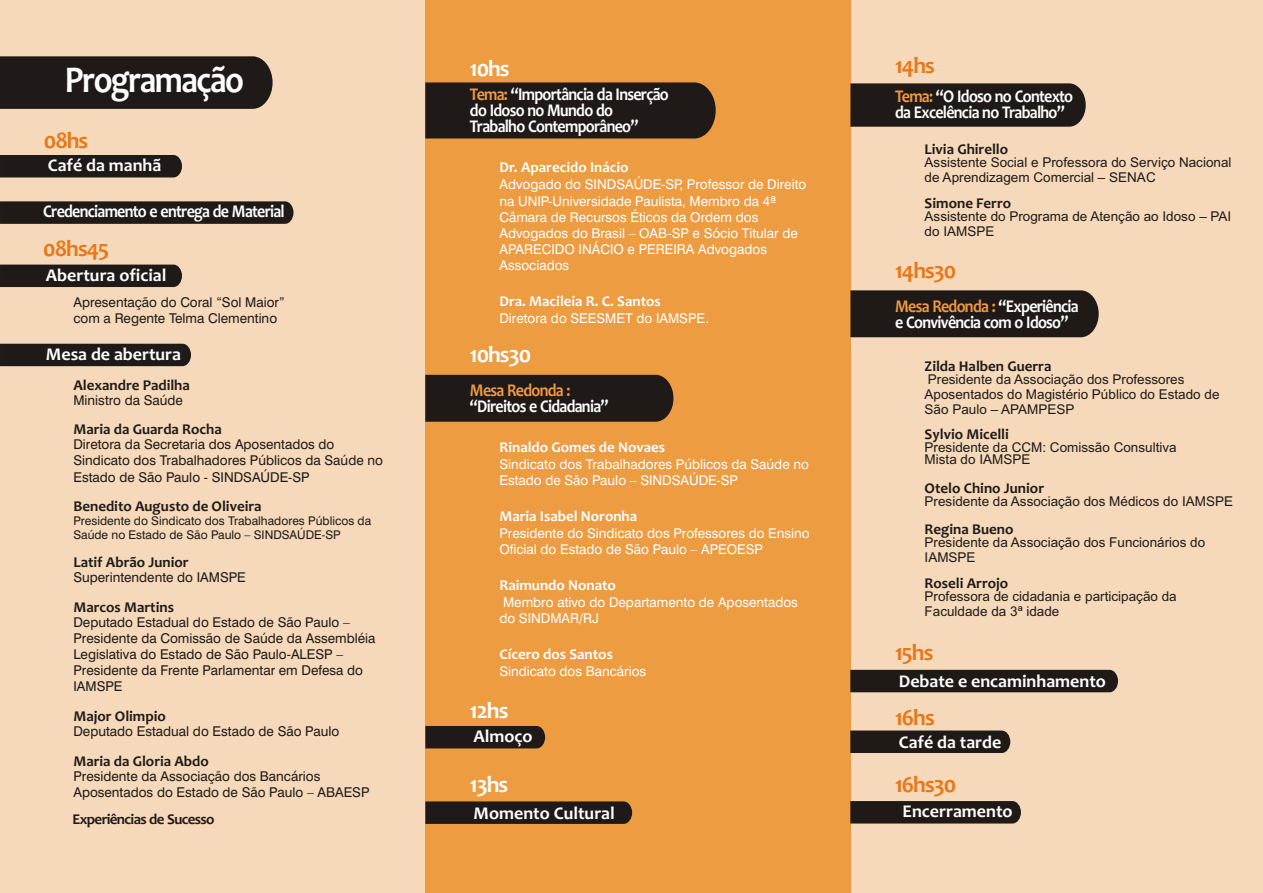
<style>
.page{position:relative;width:1263px;height:893px;background:#f5d9ba}
.page>*{position:absolute;margin:0;border:0;box-sizing:border-box;transform-origin:0 0}
.t1{font:700 38.1px "Candara";letter-spacing:-.045em;color:#fff;scale:.89 1}
.t2{font:700 23.25px "Candara";letter-spacing:-.045em;color:#e87817}
.t3{font:700 23.25px "Candara";letter-spacing:-.045em;color:#fff}
.t4{font:700 18px/15.9px "Candara";letter-spacing:-.045em;color:#fff;scale:.89 1}
.t5{font:700 18px "Candara";color:#fff}
.t6{font:700 18px "Candara";letter-spacing:-.045em;color:#f09942;scale:.89 1}
.t7{font:700 18px "Candara";letter-spacing:-.045em;color:#fff}
.t8{font:700 15px "Candara";color:#1f1a17}
.t9{font:700 15px "Candara";color:#fff}
.t10{font:700 15px "Candara";letter-spacing:-.045em;color:#1f1a17}
.t11{font:13.5px/16.2px "Swiss 721 BT";color:#1f1a17}
.t12{font:13.5px/16.2px "Swiss 721 BT";color:#fff}
.t13{font:13.5px/15px "Arial";color:#1f1a17}
.t14{font:12px/14.4px "Swiss 721 BT";color:#1f1a17}
.s1{color:#f09942}
</style>
<div class="page">
<div style="left:425px;top:0;width:425px;height:893px;background:#ed9c42"></div>
<div style="left:0;top:56px;width:273px;height:53px;background:#1f1a17"></div>
<div style="left:425px;top:82px;width:291px;height:57px;background:#1f1a17"></div>
<div style="left:425px;top:375px;width:248px;height:47px;background:#1f1a17"></div>
<div style="left:0;top:344px;width:191px;height:22px;background:#1f1a17"></div>
<div style="left:850px;top:83px;width:236px;height:44px;background:#1f1a17"></div>
<div style="left:850px;top:290px;width:249px;height:47px;background:#1f1a17"></div>
<div style="left:0;top:155px;width:182px;height:22px;background:#1f1a17"></div>
<svg style="left:0;top:201px;width:293px;height:23px;background:#241f1b"></svg>
<div style="left:425px;top:726px;width:120px;height:22px;background:#1f1a17"></div>
<div style="left:850px;top:670px;width:268px;height:22px;background:#1f1a17"></div>
<div style="left:850px;top:730px;width:160px;height:23px;background:#1f1a17"></div>
<div style="left:850px;top:801px;width:171px;height:22px;background:#1f1a17"></div>
<svg style="left:425px;top:801px;width:207px;height:23px;background:#251e18"></svg>
<div style="left:0;top:265px;width:182px;height:22px;background:#1f1a17"></div>
<h1 class="t1" style="left:65px;top:65px;width:203px">Programação</h1>
<h2 class="t2" style="left:44px;top:131px;width:46px">08hs</h2>
<h3 class="t5" style="left:48px;top:158px;width:115px">Café da manhã</h3>
<h3 class="t4" style="left:43px;top:205px;width:273px">Credenciamento e entrega de Material</h3>
<h2 class="t2" style="left:43px;top:239px;width:67px">08hs45</h2>
<h3 class="t5" style="left:46px;top:268px;width:122px">Abertura oficial</h3>
<p class="t11" style="left:73px;top:295px;width:213px">Apresentação do Coral “Sol Maior” com a Regente Telma Clementino</p>
<h3 class="t5" style="left:46px;top:347px;width:137px">Mesa de abertura</h3>
<p class="t8" style="left:73px;top:379px;width:118px">Alexandre Padilha</p>
<p class="t11" style="left:73px;top:393px;width:111px">Ministro da Saúde</p>
<p class="t8" style="left:73px;top:423px;width:150px">Maria da Guarda Rocha</p>
<p class="t11" style="left:73px;top:438px;width:311px">Diretora da Secretaria dos Aposentados do<br>Sindicato dos Trabalhadores Públicos da Saúde no<br>Estado de São Paulo - SINDSAÚDE-SP</p>
<p class="t8" style="left:73px;top:500px;width:190px">Benedito Augusto de Oliveira</p>
<p class="t14" style="left:73px;top:515px;width:299px">Presidente do Sindicato dos Trabalhadores Públicos da<br>Saúde no Estado de São Paulo – SINDSAÚDE-SP</p>
<p class="t8" style="left:73px;top:556px;width:117px">Latif Abrão Junior</p>
<p class="t11" style="left:73px;top:570px;width:174px">Superintendente do IAMSPE</p>
<p class="t8" style="left:73px;top:601px;width:102px">Marcos Martins</p>
<p class="t11" style="left:73px;top:615px;width:304px">Deputado Estadual do Estado de São Paulo – Presidente da Comissão de Saúde da Assembléia Legislativa do Estado de São Paulo-ALESP – Presidente da Frente Parlamentar em Defesa do IAMSPE</p>
<p class="t8" style="left:73px;top:710px;width:94px">Major Olimpio</p>
<p class="t11" style="left:73px;top:724px;width:267px">Deputado Estadual do Estado de São Paulo</p>
<p class="t8" style="left:73px;top:755px;width:137px">Maria da Gloria Abdo</p>
<p class="t11" style="left:73px;top:769px;width:298px">Presidente da Associação dos Bancários<br>Aposentados do Estado de São Paulo – ABAESP</p>
<p class="t10" style="left:73px;top:813px;width:143px">Experiências de Sucesso</p>
<h2 class="t3" style="left:470px;top:59px;width:41px">10hs</h2>
<h3 class="t4" style="left:470px;top:88px;width:225px"><span class="s1">Tema:</span> “Importância da Inserção do Idoso no Mundo do<br>Trabalho Contemporâneo”</h3>
<p class="t9" style="left:499px;top:161px;width:131px">Dr. Aparecido Inácio</p>
<p class="t12" style="left:499px;top:178px;width:308px">Advogado do SINDSAÚDE-SP, Professor de Direito na UNIP-Universidade Paulista, Membro da 4ª Câmara de Recursos Éticos da Ordem dos Advogados do Brasil – OAB-SP e Sócio Titular de APARECIDO INÁCIO e PEREIRA Advogados Associados</p>
<p class="t9" style="left:499px;top:295px;width:163px">Dra. Macileia R. C. Santos</p>
<p class="t12" style="left:499px;top:311px;width:211px">Diretora do SEESMET do IAMSPE.</p>
<h2 class="t3" style="left:470px;top:345px;width:63px">10hs30</h2>
<h3 class="t6" style="left:470px;top:383px;width:115px">Mesa Redonda :</h3>
<h3 class="t4" style="left:470px;top:400px;width:157px">“Direitos e Cidadania”</h3>
<p class="t9" style="left:499px;top:441px;width:167px">Rinaldo Gomes de Novaes</p>
<p class="t12" style="left:499px;top:458px;width:311px">Sindicato dos Trabalhadores Públicos da Saúde no<br>Estado de São Paulo – SINDSAÚDE-SP</p>
<p class="t9" style="left:499px;top:510px;width:139px">Maria Isabel Noronha</p>
<p class="t12" style="left:499px;top:527px;width:312px">Presidente do Sindicato dos Professores do Ensino<br>Oficial do Estado de São Paulo – APEOESP</p>
<p class="t9" style="left:499px;top:579px;width:118px">Raimundo Nonato</p>
<p class="t12" style="left:499px;top:596px;width:300px">Membro ativo do Departamento de Aposentados do SINDMAR/RJ</p>
<p class="t9" style="left:499px;top:648px;width:115px">Cícero dos Santos</p>
<p class="t12" style="left:499px;top:665px;width:148px">Sindicato dos Bancários</p>
<h2 class="t3" style="left:470px;top:702px;width:40px">12hs</h2>
<h3 class="t7" style="left:473px;top:729px;width:61px">Almoço</h3>
<h2 class="t3" style="left:470px;top:775px;width:40px">13hs</h2>
<h3 class="t5" style="left:473px;top:806px;width:143px">Momento Cultural</h3>
<h2 class="t2" style="left:895px;top:56px;width:41px">14hs</h2>
<h3 class="t4" style="left:895px;top:90px;width:202px"><span class="s1">Tema:</span> “O Idoso no Contexto da Excelência no Trabalho”</h3>
<p class="t8" style="left:925px;top:143px;width:85px">Livia Ghirello</p>
<p class="t13" style="left:925px;top:156px;width:308px">Assistente Social e Professora do Serviço Nacional de Aprendizagem Comercial – SENAC</p>
<p class="t8" style="left:925px;top:197px;width:88px">Simone Ferro</p>
<p class="t13" style="left:925px;top:210px;width:308px">Assistente do Programa de Atenção ao Idoso – PAI do IAMSPE</p>
<h2 class="t2" style="left:895px;top:261px;width:63px">14hs30</h2>
<h3 class="t4" style="left:895px;top:300px;width:208px"><span class="s1">Mesa Redonda :</span> “Experiência e Convivência com o Idoso”</h3>
<p class="t8" style="left:925px;top:360px;width:128px">Zilda Halben Guerra</p>
<p class="t13" style="left:925px;top:373px;width:296px">Presidente da Associação dos Professores<br>Aposentados do Magistério Público do Estado de<br>São Paulo – APAMPESP</p>
<p class="t8" style="left:925px;top:428px;width:86px">Sylvio Micelli</p>
<p class="t13" style="left:925px;top:443px;width:254px;line-height:12px">Presidente da CCM: Comissão Consultiva<br>Mista do IAMSPE</p>
<p class="t8" style="left:925px;top:482px;width:121px">Otelo Chino Junior</p>
<p class="t13" style="left:925px;top:495px;width:310px">Presidente da Associação dos Médicos do IAMSPE</p>
<p class="t8" style="left:925px;top:523px;width:90px">Regina Bueno</p>
<p class="t13" style="left:925px;top:536px;width:282px">Presidente da Associação dos Funcionários do<br>IAMSPE</p>
<p class="t8" style="left:925px;top:577px;width:85px">Roseli Arrojo</p>
<p class="t13" style="left:925px;top:590px;width:254px">Professora de cidadania e participação da<br>Faculdade da 3ª idade</p>
<h2 class="t2" style="left:895px;top:643px;width:40px">15hs</h2>
<h3 class="t5" style="left:899px;top:674px;width:209px">Debate e encaminhamento</h3>
<h2 class="t2" style="left:895px;top:708px;width:41px">16hs</h2>
<h3 class="t5" style="left:899px;top:734px;width:104px">Café da tarde</h3>
<h2 class="t2" style="left:895px;top:775px;width:63px">16hs30</h2>
<h3 class="t5" style="left:902px;top:804px;width:111px">Encerramento</h3>
</div>
